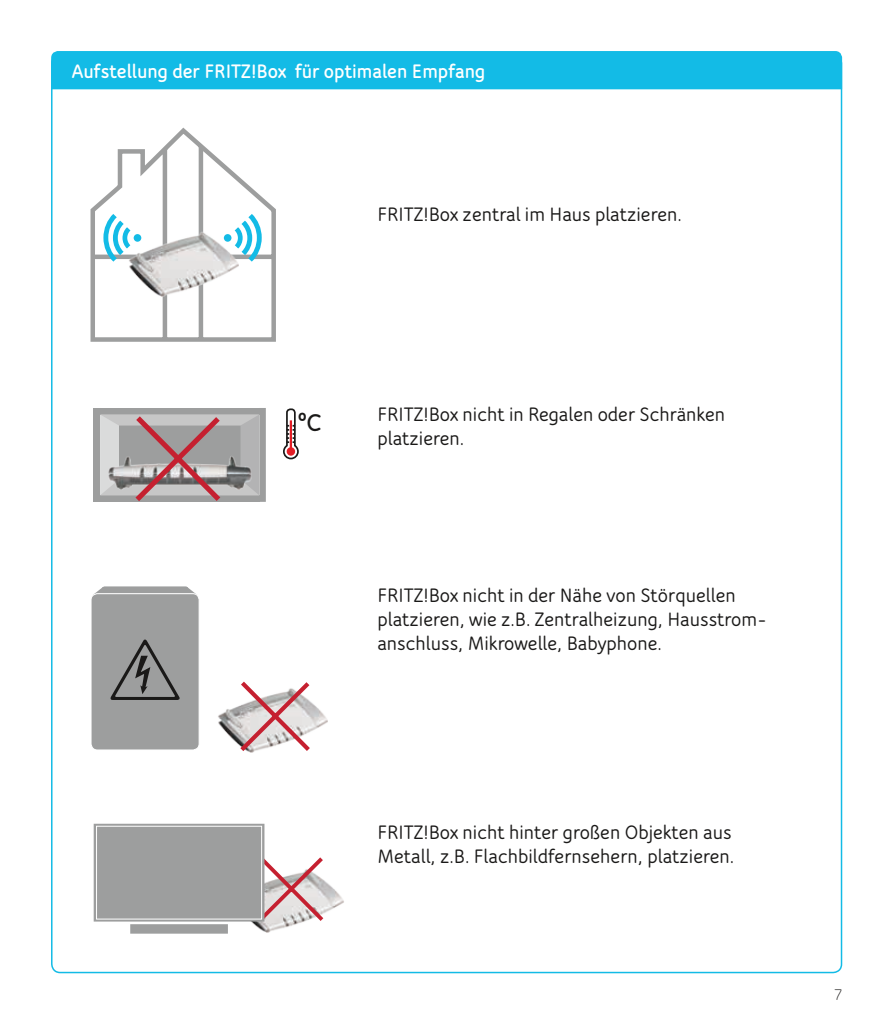
<style>
.page{position:relative;width:893px;height:1021px;background:#fff}
.page>*{position:absolute;margin:0;border:0;box-sizing:border-box;transform-origin:0 0}
.t1{font:800 21.9px "Bloom Speak OT";color:#1a1918}
.t2{font:700 21px/24px "Bloom Speak OT";color:#1a1918}
.t3{font:800 21px "Bloom Speak OT";color:#fff}
.t4{font:16.5px "Bloom Speak OT";color:#1a1918}
.s1{font-size:25.95px}
</style>
<div class="page">
<img style="left:233px;top:883px;width:111px;height:50px">
<img style="left:218px;top:705px;width:110px;height:37px">
<svg style="left:90px;top:127px;width:186px;height:215px"></svg>
<svg style="left:255px;top:852px;width:72px;height:73px"></svg>
<svg style="left:283px;top:408px;width:16px;height:52px"></svg>
<hr style="left:290px;top:420px;width:2px;height:32px;background:#e31e26">
<div style="left:287px;top:447px;width:8px;height:8px;background:#e31e26;border-radius:50%"></div>
<div style="left:94px;top:408px;width:6px;height:94px;background:#9d9e9e"></div>
<div style="left:259px;top:408px;width:7px;height:94px;background:#9d9e9e"></div>
<svg style="left:94px;top:823px;width:170px;height:98px"></svg>
<div style="left:130px;top:924px;width:98px;height:9px;background:#9d9e9e"></div>
<div style="left:96px;top:825px;width:166px;height:94px;background:#9d9e9e;border:1px solid #fff"></div>
<img style="left:128px;top:226px;width:111px;height:71px">
<div style="left:51px;top:51px;width:792px;height:39px;background:#13bbe6"></div>
<svg style="left:103px;top:213px;width:35px;height:50px"></svg>
<div style="left:134px;top:234px;width:7px;height:8px;background:#13bbe6;border-radius:50%"></div>
<svg style="left:227px;top:213px;width:35px;height:50px"></svg>
<div style="left:224px;top:234px;width:7px;height:8px;background:#13bbe6;border-radius:50%"></div>
<div style="left:102px;top:586px;width:86px;height:18px;background:#c6c7c7;border-radius:3px"></div>
<svg style="left:94px;top:587px;width:101px;height:7px"></svg>
<div style="left:91px;top:593px;width:108px;height:157px;background:#9d9e9e;border-radius:6px"></div>
<div style="left:91px;top:593px;width:109px;height:157px;border:1px solid #fff;border-radius:6px"></div>
<svg style="left:110px;top:639px;width:70px;height:61px"></svg>
<svg style="left:236px;top:681px;width:78px;height:72px"></svg>
<svg style="left:100px;top:408px;width:160px;height:94px;background:#ada2a3"></svg>
<p class="t3" style="left:72px;top:59px;width:415px">Aufstellung der FRITZ!Box für optimalen Empfang</p>
<p class="t2" style="left:377px;top:202px;width:306px">FRITZ!Box zentral im Haus platzieren.</p>
<p class="t1" style="left:296px;top:407px;width:28px">º<span class="s1">C</span></p>
<p class="t2" style="left:377px;top:402px;width:349px">FRITZ!Box nicht in Regalen oder Schränken platzieren.</p>
<p class="t2" style="left:377px;top:583px;width:387px">FRITZ!Box nicht in der Nähe von Störquellen platzieren, wie z.B. Zentralheizung, Hausstrom&shy;anschluss, Mikrowelle, Babyphone.</p>
<p class="t2" style="left:377px;top:820px;width:358px">FRITZ!Box nicht hinter großen Objekten aus<br>Metall, z.B. Flachbildfernsehern, platzieren.</p>
<p class="t4" style="left:834px;top:985px;width:9px">7</p>
</div>
